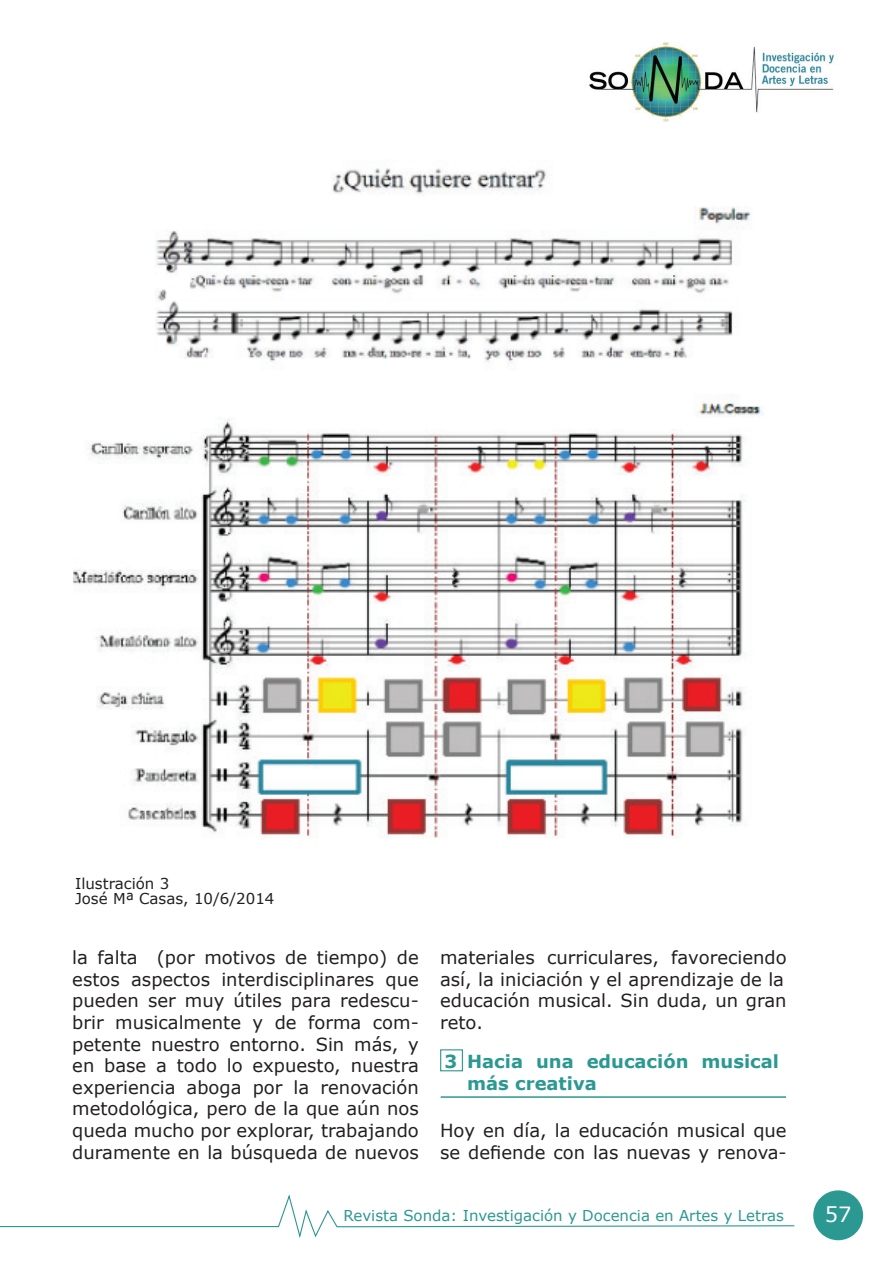
<style>
.page{position:relative;width:893px;height:1263px;background:#fff}
.page>*{position:absolute;margin:0;border:0;box-sizing:border-box;transform-origin:0 0}
.t1{font:21px "Verdana";color:#fff}
.t2{font:18px/21.6px "Verdana";color:#231f20}
.t3{font:700 18px/21.6px "Verdana";color:#2c9892}
.t4{font:15px "Verdana";color:#2c9892}
.t5{font:15px/15px "Verdana";color:#231f20}
</style>
<div class="page">
<div style="left:813px;top:1190px;width:50px;height:50px;background:#2c9892;border-radius:50%"></div>
<svg style="left:0;top:1194px;width:795px;height:44px"></svg>
<img style="left:589px;top:43px;width:245px;height:78px">
<hr style="left:441px;top:1096px;width:345px;height:2px;background:#2c9892">
<div style="left:440px;top:1049px;width:23px;height:22px;border:1px solid #2c9892"></div>
<img style="left:74px;top:168px;width:690px;height:670px">
<p class="t5" style="left:75px;top:876px;width:201px">Ilustración 3<br>José Mª Casas, 10/6/2014</p>
<p class="t2" style="left:72px;top:947px;width:348px;text-align:justify">la falta (por motivos de tiempo) de estos aspectos interdisciplinares que pueden ser muy útiles para redescu&shy;brir musicalmente y de forma com&shy;petente nuestro entorno. Sin más, y en base a todo lo expuesto, nuestra experiencia aboga por la renovación metodológica, pero de la que aún nos queda mucho por explorar, trabajando duramente en la búsqueda de nuevos</p>
<p class="t2" style="left:440px;top:947px;width:348px">materiales curriculares, favoreciendo así, la iniciación y el aprendizaje de la educación musical. Sin duda, un gran reto.</p>
<p class="t3" style="left:467px;top:1050px;width:313px;text-indent:-23px">3 Hacia una educación musical más creativa</p>
<p class="t2" style="left:440px;top:1119px;width:348px">Hoy en día, la educación musical que se defiende con las nuevas y renova-</p>
<p class="t4" style="left:343px;top:1205px;width:442px">Revista Sonda: Investigación y Docencia en Artes y Letras</p>
<p class="t1" style="left:825px;top:1200px;width:28px">57</p>
</div>
